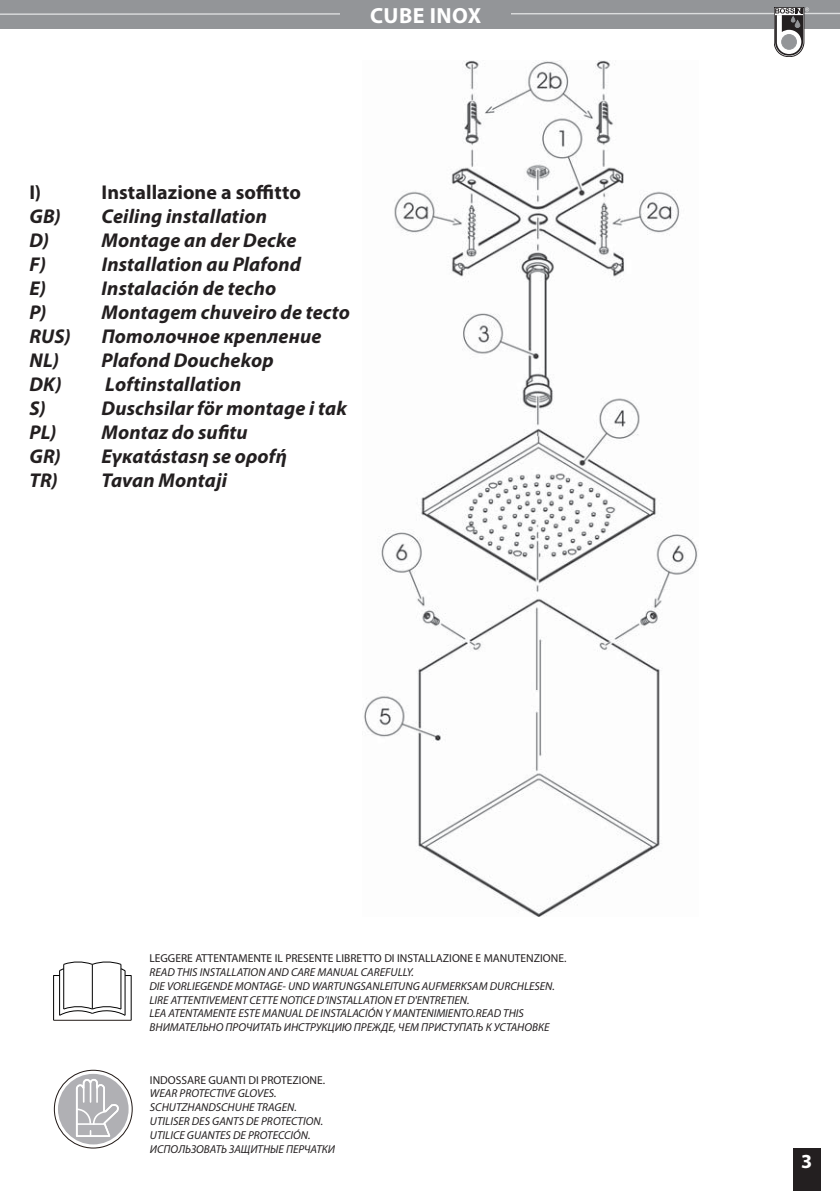
<style>
.page{position:relative;width:840px;height:1191px;background:#fff}
.page>*{position:absolute;margin:0;border:0;box-sizing:border-box;transform-origin:0 0}
.t1{font:700 22px "Myriad Pro";letter-spacing:.02em;color:#fff}
.t2{font:italic 700 20px/24px "Myriad Pro";letter-spacing:.005em;color:#231f20}
.t3{font:700 20px "Myriad Pro";letter-spacing:.005em;color:#231f20}
.t4{font:700 20px "Myriad Pro";color:#fff}
.t5{font:italic 11.4px/13.8px "Myriad Pro";color:#231f20}
.t6{font:11.4px "Myriad Pro";color:#231f20}
</style>
<div class="page">
<div style="left:792px;top:1148px;width:28px;height:43px;background:#231f20"></div>
<div style="left:0;top:0;width:839px;height:28px;background:#939598"></div>
<svg style="left:0;top:7px;width:839px;height:50px"></svg>
<div style="left:340px;top:1px;width:170px;height:27px;background:#939598"></div>
<img style="left:364px;top:60px;width:334px;height:856px">
<svg style="left:53px;top:1069px;width:80px;height:80px"></svg>
<hr style="left:54px;top:1020px;width:77px;height:1px;background:#231b18">
<svg style="left:53px;top:961px;width:79px;height:59px"></svg>
<h1 class="t1" style="left:370px;top:7px;width:113px">CUBE INOX</h1>
<h2 class="t3" style="left:29px;top:185px;width:13px">I)</h2>
<h2 class="t3" style="left:101px;top:185px;width:201px">Installazione a soffitto</h2>
<h2 class="t2" style="left:29px;top:206px;width:239px">GB) Ceiling installation<br>D)</h2>
<h2 class="t2" style="left:101px;top:230px;width:196px">Montage an der Decke</h2>
<h2 class="t2" style="left:29px;top:254px;width:18px">F)</h2>
<h2 class="t2" style="left:102px;top:254px;width:201px">Installation au Plafond</h2>
<h2 class="t2" style="left:29px;top:278px;width:18px">E)</h2>
<h2 class="t2" style="left:101px;top:278px;width:176px">Instalación de techo</h2>
<h2 class="t2" style="left:29px;top:302px;width:18px">P)</h2>
<h2 class="t2" style="left:101px;top:302px;width:250px">Montagem chuveiro de tecto</h2>
<h2 class="t2" style="left:29px;top:326px;width:43px">RUS)</h2>
<h2 class="t2" style="left:29px;top:326px;width:293px;text-indent:72px">Потолочное крепление<br>NL) Plafond Douchekop<br>DK) Loftinstallation<br>S)</h2>
<h2 class="t2" style="left:29px;top:398px;width:319px;text-indent:72px">Duschsilar för montage i tak<br>PL) Montaz do sufitu<br>GR) Εγκatάstasη se οροfή<br>TR) Tavan Montaji</h2>
<p class="t6" style="left:149px;top:954px;width:418px">LEGGERE ATTENTAMENTE IL PRESENTE LIBRETTO DI INSTALLAZIONE E MANUTENZIONE.</p>
<p class="t5" style="left:149px;top:966px;width:407px">READ THIS INSTALLATION AND CARE MANUAL CAREFULLY.<br>DIE VORLIEGENDE MONTAGE- UND WARTUNGSANLEITUNG AUFMERKSAM DURCHLESEN.<br>LIRE ATTENTIVEMENT CETTE NOTICE D’INSTALLATION ET D'ENTRETIEN.<br>LEA ATENTAMENTE ESTE MANUAL DE INSTALACIÓN Y MANTENIMIENTO.READ THIS ВНИМАТЕЛЬНО ПРОЧИТАТЬ ИНСТРУКЦИЮ ПРЕЖДЕ, ЧЕМ ПРИСТУПАТЬ К УСТАНОВКЕ</p>
<p class="t6" style="left:150px;top:1075px;width:177px">INDOSSARE GUANTI DI PROTEZIONE.</p>
<p class="t5" style="left:150px;top:1088px;width:187px">WEAR PROTECTIVE GLOVES.<br>SCHUTZHANDSCHUHE TRAGEN.<br>UTILISER DES GANTS DE PROTECTION.<br>UTILICE GUANTES DE PROTECCIÓN.<br>ИСПОЛЬЗОВАТЬ ЗАЩИТНЫЕ ПЕРЧАТКИ</p>
<h2 class="t4" style="left:800px;top:1154px;width:13px">3</h2>
</div>
